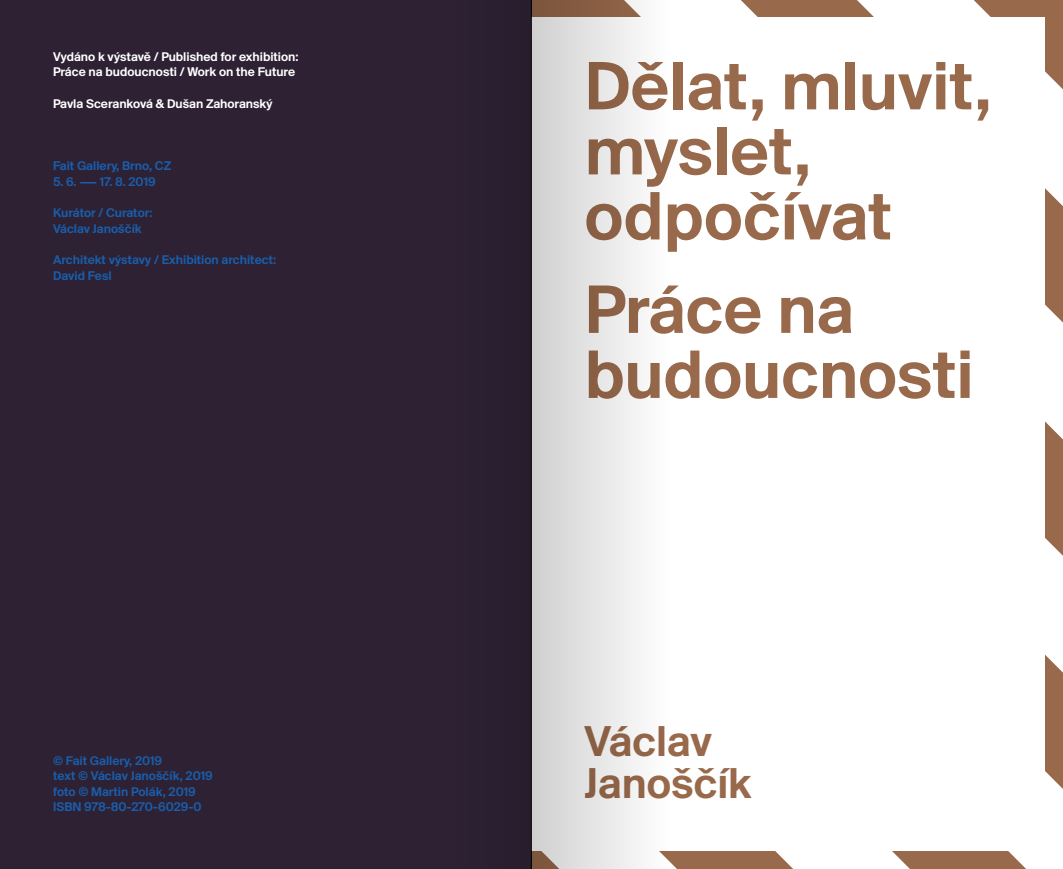
<style>
.page{position:relative;width:1063px;height:869px;background:#fff}
.page>*{position:absolute;margin:0;border:0;box-sizing:border-box;transform-origin:0 0}
.t1{font:71.25px/65px "Suisse BP Intl Antique";color:#98694b}
.t2{font:45px/42.5px "Suisse BP Intl Antique";color:#98694b}
.t3{font:13.12px/15.6px "Suisse BP Intl Antique";color:#1a5eab}
.t4{font:13.12px/15.6px "Suisse BP Intl Antique";color:#fff}
</style>
<div class="page">
<svg style="left:1026px;top:0;width:37px;height:788px;fill:#98694b"></svg>
<div style="left:0;top:0;width:531px;height:868px;background:#2d2133"></div>
<div style="left:531px;top:18px;width:514px;height:832px;background:#fff"></div>
<div style="left:531px;top:0;width:139px;height:868px;background:linear-gradient(to right,#cdcbca,#fff)"></div>
<hr style="left:531px;top:0;width:1px;height:868px;background:#000">
<p class="t4" style="left:53px;top:48px;width:247px">Vydáno k výstavě / Published for exhibition:<br>Práce na budoucnosti / Work on the Future</p>
<p class="t4" style="left:53px;top:95px;width:221px">Pavla Sceranková &amp; Dušan Zahoranský</p>
<p class="t3" style="left:53px;top:158px;width:120px">Fait Gallery, Brno, CZ</p>
<p class="t3" style="left:53px;top:173px;width:104px">5. 6. — 17. 8. 2019</p>
<p class="t3" style="left:53px;top:204px;width:101px">Kurátor / Curator:<br>Václav Janoščík</p>
<p class="t3" style="left:53px;top:251px;width:225px">Architekt výstavy / Exhibition architect:<br>David Fesl</p>
<p class="t3" style="left:53px;top:751px;width:161px">© Fait Gallery, 2019<br>text © Václav Janoščík, 2019 foto © Martin Polák, 2019<br>ISBN 978-80-270-6029-0</p>
<h1 class="t1" style="left:585px;top:52px;width:408px">Dělat, mluvit, myslet, odpočívat</h1>
<h1 class="t1" style="left:585px;top:275px;width:391px">Práce na budoucnosti</h1>
<h2 class="t2" style="left:585px;top:718px;width:168px">Václav<br>Janoščík</h2>
</div>
